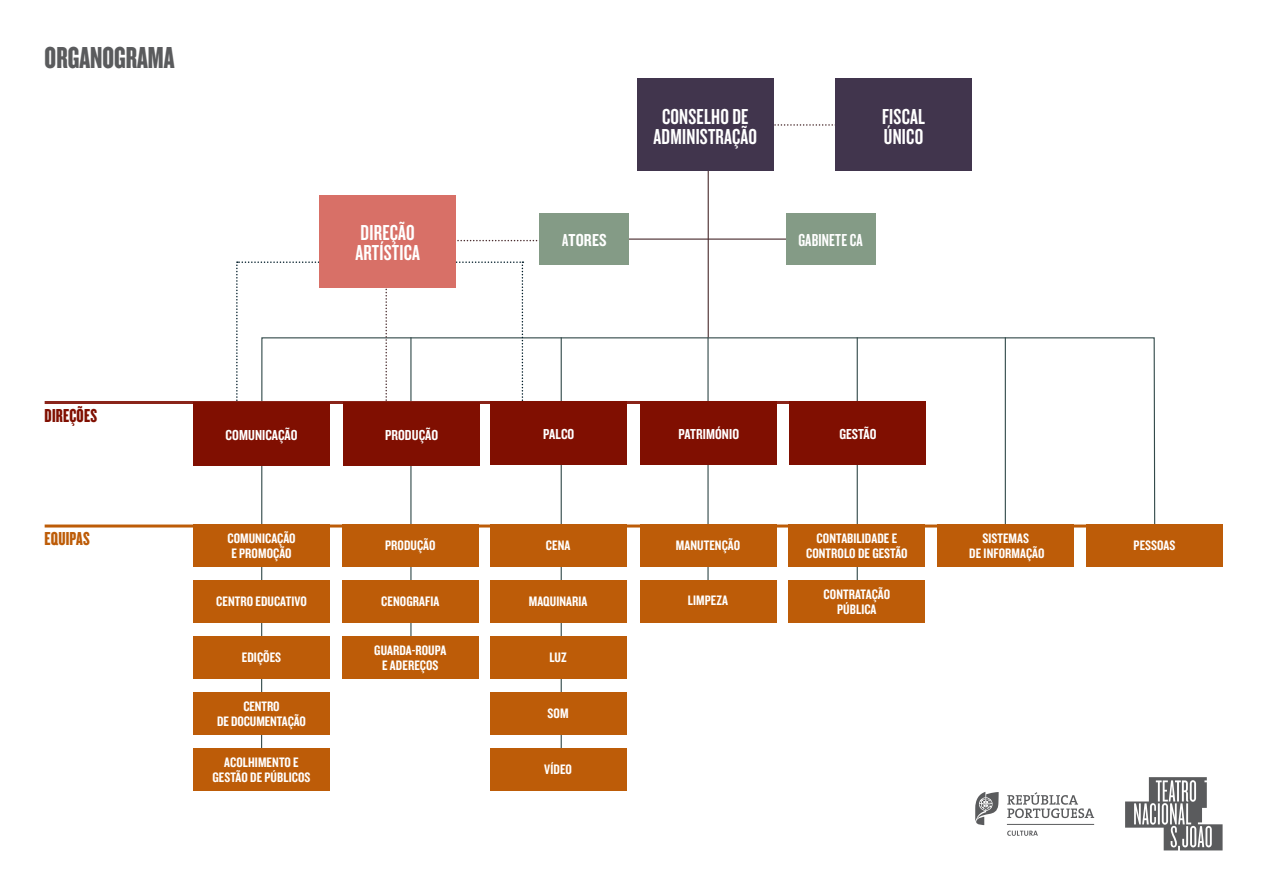
<style>
.page{position:relative;width:1263px;height:893px;background:#fff}
.page>*{position:absolute;margin:0;border:0;box-sizing:border-box;transform-origin:0 0}
.t1{font:31.5px "Knockout 68 Full Featherwt";color:#5a5b5d}
.t2{font:22.5px/19.5px "Knockout 48 Featherweight";letter-spacing:.01em;color:#fff}
.t3{font:19.5px "Knockout 68 Full Featherwt";letter-spacing:.01em;color:#800f01}
.t4{font:19.5px "Knockout 68 Full Featherwt";letter-spacing:.01em;color:#bd5c08}
.t5{font:18px "Knockout 48 Featherweight";letter-spacing:.01em;color:#fff}
.t6{font:18px "Knockout 49 Liteweight";letter-spacing:.01em;color:#fff}
.t7{font:15px "Knockout 49 Liteweight";letter-spacing:.005em;color:#fff}
.t8{font:14.25px/14.2px "Knockout 49 Liteweight";letter-spacing:.005em;color:#fff;text-align:center}
.s1{font-family:"Knockout 48 Featherweight"}
</style>
<div class="page">
<svg style="left:260px;top:337px;width:896px;height:447px"></svg>
<hr style="left:1005px;top:337px;width:1px;height:213px;background:#324a4a">
<hr style="left:857px;top:337px;width:1px;height:251px;background:#324a4a">
<hr style="left:707px;top:337px;width:2px;height:251px;background:#324a4a">
<div style="left:938px;top:524px;width:136px;height:43px;background:#bd5c08"></div>
<div style="left:1086px;top:524px;width:136px;height:43px;background:#bd5c08"></div>
<div style="left:789px;top:580px;width:136px;height:43px;background:#bd5c08"></div>
<div style="left:789px;top:524px;width:136px;height:43px;background:#bd5c08"></div>
<div style="left:640px;top:580px;width:136px;height:43px;background:#bd5c08"></div>
<div style="left:640px;top:524px;width:136px;height:43px;background:#bd5c08"></div>
<hr style="left:410px;top:337px;width:1px;height:325px;background:#324a4a">
<div style="left:342px;top:580px;width:136px;height:43px;background:#bd5c08"></div>
<div style="left:342px;top:636px;width:136px;height:43px;background:#bd5c08"></div>
<div style="left:342px;top:524px;width:136px;height:43px;background:#bd5c08"></div>
<hr style="left:561px;top:337px;width:1px;height:427px;background:#324a4a">
<div style="left:490px;top:580px;width:136px;height:43px;background:#bd5c08"></div>
<div style="left:490px;top:636px;width:136px;height:43px;background:#bd5c08"></div>
<div style="left:490px;top:692px;width:136px;height:43px;background:#bd5c08"></div>
<div style="left:490px;top:524px;width:136px;height:43px;background:#bd5c08"></div>
<div style="left:490px;top:748px;width:136px;height:43px;background:#bd5c08"></div>
<svg style="left:236px;top:240px;width:380px;height:214px"></svg>
<hr style="left:592px;top:239px;width:205px;height:1px;background:#492b2d">
<hr style="left:708px;top:150px;width:1px;height:187px;background:#492b2d">
<svg style="left:773px;top:124px;width:62px;height:2px"></svg>
<div style="left:637px;top:79px;width:136px;height:92px;background:#41354d"></div>
<div style="left:835px;top:79px;width:136px;height:92px;background:#41354d"></div>
<div style="left:320px;top:195px;width:136px;height:93px;background:#d87067"></div>
<div style="left:539px;top:214px;width:90px;height:51px;background:#849b86"></div>
<hr style="left:45px;top:524px;width:1177px;height:3px;background:#bd5c08">
<hr style="left:45px;top:401px;width:881px;height:3px;background:#8a241a">
<svg style="left:975px;top:792px;width:24px;height:33px"></svg>
<hr style="left:1007px;top:824px;width:87px;height:1px;background:#5a5b5d">
<svg style="left:1007px;top:831px;width:31px;height:5px"></svg>
<svg style="left:1007px;top:792px;width:87px;height:26px"></svg>
<svg style="left:1125px;top:777px;width:97px;height:73px"></svg>
<div style="left:344px;top:402px;width:136px;height:63px;background:#800f01"></div>
<div style="left:194px;top:402px;width:136px;height:63px;background:#800f01"></div>
<div style="left:790px;top:401px;width:136px;height:64px;background:#800f01"></div>
<div style="left:491px;top:401px;width:136px;height:64px;background:#800f01"></div>
<div style="left:641px;top:401px;width:136px;height:64px;background:#800f01"></div>
<div style="left:193px;top:580px;width:137px;height:43px;background:#bd5c08"></div>
<div style="left:193px;top:636px;width:137px;height:43px;background:#bd5c08"></div>
<div style="left:193px;top:692px;width:137px;height:43px;background:#bd5c08"></div>
<div style="left:193px;top:524px;width:137px;height:43px;background:#bd5c08"></div>
<div style="left:193px;top:748px;width:137px;height:43px;background:#bd5c08"></div>
<div style="left:786px;top:214px;width:89px;height:51px;background:#849b86"></div>
<h1 class="t1" style="left:45px;top:38px;width:132px">ORGANOGRAMA</h1>
<h2 class="t2" style="left:355px;top:222px;width:66px">DIREÇÃO<br>ARTÍSTICA</h2>
<p class="t6" style="left:562px;top:229px;width:46px"><span class="s1">A</span>TORES</p>
<h2 class="t2" style="left:654px;top:106px;width:105px;text-align:center">CONSELHO DE<br>ADMINISTRAÇÃO</h2>
<h2 class="t2" style="left:882px;top:106px;width:44px">FISCAL<br>ÚNICO</h2>
<p class="t5" style="left:798px;top:229px;width:66px">GABINETE CA</p>
<h3 class="t3" style="left:45px;top:404px;width:54px">DIREÇÕES</h3>
<h3 class="t4" style="left:45px;top:527px;width:47px">EQUIPAS</h3>
<p class="t7" style="left:226px;top:425px;width:73px">COMUNICAÇÃO</p>
<p class="t7" style="left:385px;top:425px;width:55px">PRODUÇÃO</p>
<p class="t7" style="left:678px;top:424px;width:62px">PATRIMÓNIO</p>
<p class="t7" style="left:543px;top:424px;width:33px">PALCO</p>
<p class="t7" style="left:839px;top:424px;width:39px">GESTÃO</p>
<p class="t8" style="left:227px;top:531px;width:70px;text-align:left">COMUNICAÇÃO<br>E PROMOÇÃO</p>
<p class="t8" style="left:216px;top:594px;width:92px">CENTRO EDUCATIVO</p>
<p class="t8" style="left:242px;top:650px;width:41px">EDIÇÕES</p>
<p class="t8" style="left:385px;top:538px;width:52px">PRODUÇÃO</p>
<p class="t8" style="left:546px;top:538px;width:26px">CENA</p>
<p class="t8" style="left:381px;top:594px;width:60px">CENOGRAFIA</p>
<p class="t8" style="left:374px;top:643px;width:74px">GUARDA-ROUPA<br>E ADEREÇOS</p>
<p class="t8" style="left:529px;top:594px;width:60px">MAQUINARIA</p>
<p class="t8" style="left:549px;top:650px;width:19px">LUZ</p>
<p class="t8" style="left:676px;top:538px;width:66px">MANUTENÇÃO</p>
<p class="t8" style="left:688px;top:593px;width:42px">LIMPEZA</p>
<p class="t8" style="left:806px;top:531px;width:103px">CONTABILIDADE E<br>CONTROLO DE GESTÃO</p>
<p class="t8" style="left:824px;top:587px;width:68px">CONTRATAÇÃO<br>PÚBLICA</p>
<p class="t8" style="left:969px;top:531px;width:77px">SISTEMAS<br>DE INFORMAÇÃO</p>
<p class="t8" style="left:1134px;top:538px;width:43px">PESSOAS</p>
<p class="t8" style="left:217px;top:699px;width:90px">CENTRO<br>DE DOCUMENTAÇÃO</p>
<p class="t8" style="left:548px;top:706px;width:23px">SOM</p>
<p class="t8" style="left:213px;top:755px;width:99px">ACOLHIMENTO E<br>GESTÃO DE PÚBLICOS</p>
<p class="t8" style="left:544px;top:762px;width:29px">VÍDEO</p>
</div>
